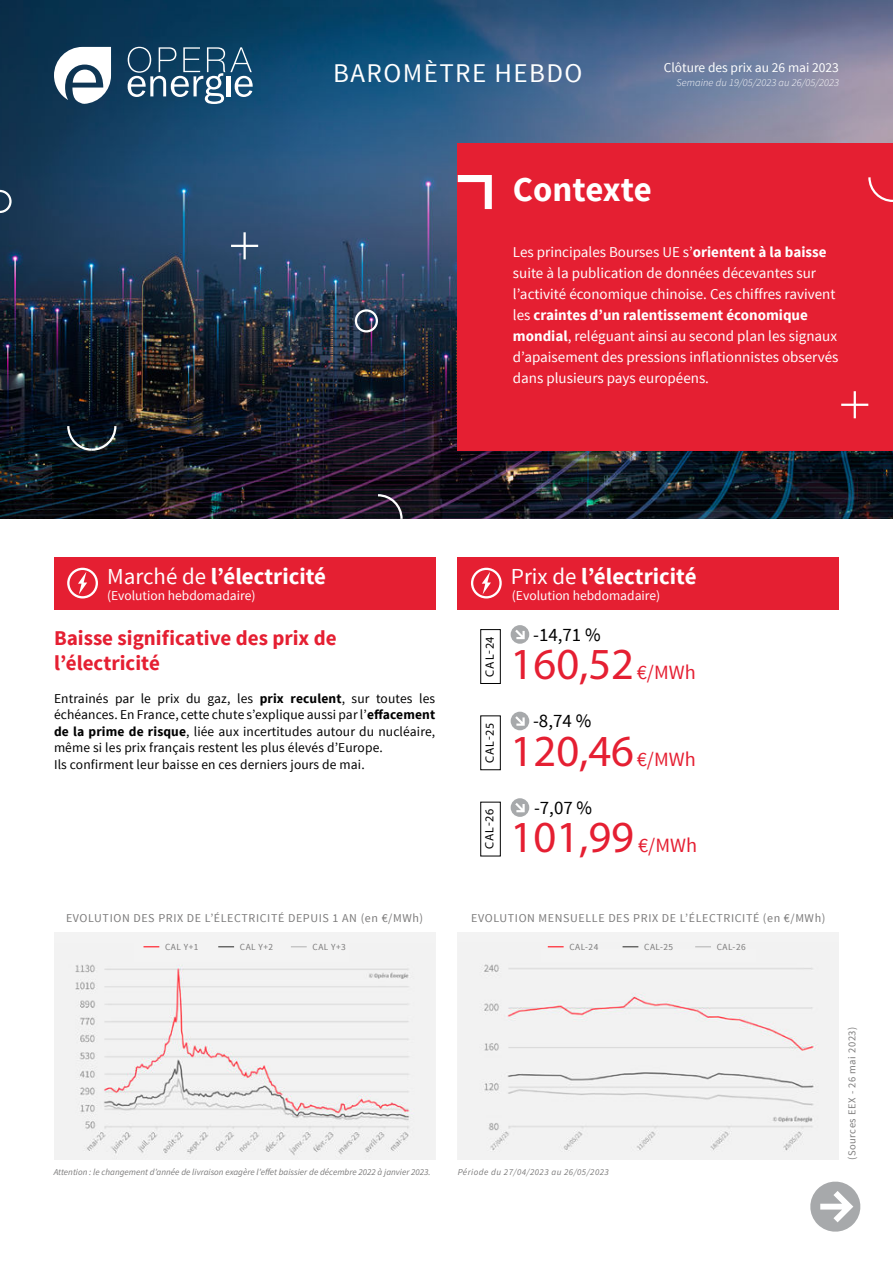
<style>
.page{position:relative;width:893px;height:1263px;background:#fff}
.page>*{position:absolute;margin:0;border:0;box-sizing:border-box;transform-origin:0 0}
.t1{font:44.55px "Myriad Pro";color:#e51f32}
.t2{font:700 34.8px "Source Sans Pro";color:#fff}
.t3{font:27px "Source Sans Pro";letter-spacing:.05em;color:#fff}
.t4{font:700 22.95px "Source Sans Pro";color:#fff}
.t5{font:700 21px/25.2px "Source Sans Pro";color:#e51f32}
.t6{font:18.9px "Source Sans Pro";color:#000}
.t7{font:15px/21px "Source Sans Pro";color:#fff}
.t8{font:13.5px/16.5px "Source Sans Pro";letter-spacing:.01em;color:#000}
.t9{font:13.5px "Source Sans Pro";color:#fff}
.t10{font:12.15px "Myriad Pro";letter-spacing:.07em;color:#000}
.t11{font:12px "Source Sans Pro";letter-spacing:.05em;color:#7c7b7b}
.t12{font:italic 300 10.5px "Source Sans Pro";letter-spacing:.01em;color:#fff}
.t13{font:10.5px "Source Sans Pro";letter-spacing:.05em;color:#7c7b7b}
.t14{font:9.3px "Source Sans Pro";letter-spacing:.05em;color:#7c7b7b}
.t15{font:italic 9px "Source Sans Pro";color:#7c7b7b}
.t16{font:italic 9px "Source Sans Pro";letter-spacing:.05em;color:#7c7b7b}
.s1{font-weight:700}
.s2{font-weight:400}
.s3{font-family:"Source Sans Pro";font-size:20.25px}
</style>
<div class="page">
<img style="left:0;top:0;width:893px;height:518px">
<div style="left:54px;top:557px;width:381px;height:52px;background:#e51f32"></div>
<div style="left:67px;top:568px;width:31px;height:30px;border:2px solid #fff;border-radius:50%"></div>
<svg style="left:78px;top:572px;width:9px;height:22px"></svg>
<div style="left:458px;top:557px;width:381px;height:52px;background:#e51f32"></div>
<div style="left:471px;top:568px;width:31px;height:30px;border:2px solid #fff;border-radius:50%"></div>
<svg style="left:482px;top:572px;width:9px;height:22px"></svg>
<div style="left:54px;top:932px;width:381px;height:228px;background:#f3f3f3"></div>
<img style="left:75px;top:964px;width:335px;height:192px">
<div style="left:458px;top:932px;width:381px;height:228px;background:#f3f3f3"></div>
<img style="left:484px;top:946px;width:334px;height:205px">
<svg style="left:810px;top:1181px;width:51px;height:51px"></svg>
<div style="left:458px;top:144px;width:435px;height:307px;background:#e51f32"></div>
<svg style="left:458px;top:175px;width:34px;height:34px"></svg>
<hr style="left:243px;top:232px;width:3px;height:27px;background:#fff">
<hr style="left:231px;top:245px;width:27px;height:2px;background:#fff">
<hr style="left:854px;top:391px;width:2px;height:27px;background:#fff">
<hr style="left:841px;top:404px;width:27px;height:2px;background:#fff">
<svg style="left:0;top:190px;width:12px;height:23px"></svg>
<div style="left:355px;top:309px;width:23px;height:23px;border:2px solid #fff;border-radius:50%"></div>
<svg style="left:66px;top:424px;width:52px;height:28px"></svg>
<svg style="left:376px;top:493px;width:28px;height:26px"></svg>
<svg style="left:868px;top:177px;width:25px;height:25px"></svg>
<svg style="left:511px;top:625px;width:18px;height:19px"></svg>
<svg style="left:511px;top:712px;width:18px;height:18px"></svg>
<svg style="left:511px;top:798px;width:18px;height:19px"></svg>
<div style="left:480px;top:629px;width:21px;height:55px;border:1px solid #000"></div>
<div style="left:480px;top:716px;width:21px;height:54px;border:1px solid #000"></div>
<div style="left:480px;top:802px;width:21px;height:54px;border:1px solid #000"></div>
<svg style="left:128px;top:47px;width:125px;height:57px;background:#426a86"></svg>
<svg style="left:54px;top:47px;width:57px;height:57px"></svg>
<svg style="left:143px;top:946px;width:16px;height:1px"></svg>
<svg style="left:218px;top:946px;width:16px;height:1px"></svg>
<svg style="left:291px;top:946px;width:16px;height:1px"></svg>
<div style="left:542px;top:949px;width:214px;height:13px;background:#f3f3f3"></div>
<svg style="left:548px;top:946px;width:16px;height:1px"></svg>
<svg style="left:623px;top:946px;width:15px;height:1px"></svg>
<svg style="left:695px;top:946px;width:16px;height:1px"></svg>
<h3 class="t3" style="left:333px;top:60px;width:251px">BAROMÈTRE HEBDO</h3>
<p class="t9" style="left:664px;top:61px;width:177px">Clôture des prix au 26 mai 2023</p>
<p class="t12" style="left:676px;top:79px;width:164px">Semaine du 19/05/2023 au 26/05/2023</p>
<h2 class="t2" style="left:513px;top:167px;width:140px">Contexte</h2>
<p class="t7" style="left:513px;top:242px;width:327px">Les principales Bourses UE s’<span class="s1">orientent à la baisse </span>suite à la publication de données décevantes sur l’activité économique chinoise. Ces chiffres ravivent les <span class="s1">craintes d’un ralentissement économique mondial</span>, reléguant ainsi au second plan les signaux d’apaisement des pressions inflationnistes observés dans plusieurs pays européens.</p>
<h3 class="t4" style="left:107px;top:561px;width:221px"><span class="s2">Marché de</span> l’électricité</h3>
<h3 class="t4" style="left:511px;top:561px;width:187px"><span class="s2">Prix de</span> l’électricité</h3>
<p class="t9" style="left:107px;top:587px;width:150px">(Evolution hebdomadaire)</p>
<p class="t9" style="left:512px;top:587px;width:150px">(Evolution hebdomadaire)</p>
<h3 class="t5" style="left:54px;top:626px;width:284px">Baisse significative des prix de l’électricité</h3>
<p class="t8" style="left:54px;top:691px;width:383px">Entrainés par le prix du gaz, les <span class="s1">prix reculent</span>, sur toutes les échéances. En France, cette chute s’explique aussi par l’<span class="s1">effacement de la prime de risque</span>, liée aux incertitudes autour du nucléaire, même si les prix français restent les plus élevés d’Europe.<br>Ils confirment leur baisse en ces derniers jours de mai.</p>
<p class="t10" style="left:485px;top:676px;width:42px;rotate:-90deg">CAL-24</p>
<p class="t10" style="left:485px;top:763px;width:42px;rotate:-90deg">CAL-25</p>
<p class="t10" style="left:485px;top:849px;width:42px;rotate:-90deg">CAL-26</p>
<p class="t6" style="left:533px;top:625px;width:69px">-14,71 %</p>
<h1 class="t1" style="left:511px;top:648px;width:187px">160,52 <span class="s3">€/MWh</span></h1>
<p class="t6" style="left:533px;top:712px;width:60px">-8,74 %</p>
<h1 class="t1" style="left:511px;top:734px;width:187px">120,46 <span class="s3">€/MWh</span></h1>
<p class="t6" style="left:534px;top:798px;width:60px">-7,07 %</p>
<h1 class="t1" style="left:511px;top:821px;width:188px">101,99 <span class="s3">€/MWh</span></h1>
<p class="t11" style="left:66px;top:912px;width:359px">EVOLUTION DES PRIX DE L’ÉLECTRICITÉ DEPUIS 1 AN (en €/MWh)</p>
<p class="t11" style="left:471px;top:912px;width:356px">EVOLUTION MENSUELLE DES PRIX DE L’ÉLECTRICITÉ (en €/MWh)</p>
<p class="t14" style="left:165px;top:942px;width:35px">CAL Y+1</p>
<p class="t14" style="left:240px;top:942px;width:35px">CAL Y+2</p>
<p class="t14" style="left:313px;top:942px;width:35px">CAL Y+3</p>
<p class="t14" style="left:569px;top:942px;width:30px">CAL-24</p>
<p class="t14" style="left:644px;top:942px;width:30px">CAL-25</p>
<p class="t14" style="left:717px;top:942px;width:30px">CAL-26</p>
<p class="t15" style="left:54px;top:1166px;width:378px">Attention : le changement d’année de livraison exagère l’effet baissier de décembre 2022 à janvier 2023.</p>
<p class="t16" style="left:458px;top:1167px;width:153px">Période du 27/04/2023 au 26/05/2023</p>
<p class="t13" style="left:847px;top:1160px;width:135px;rotate:-90deg">(Sources EEX - 26 mai 2023)</p>
</div>
